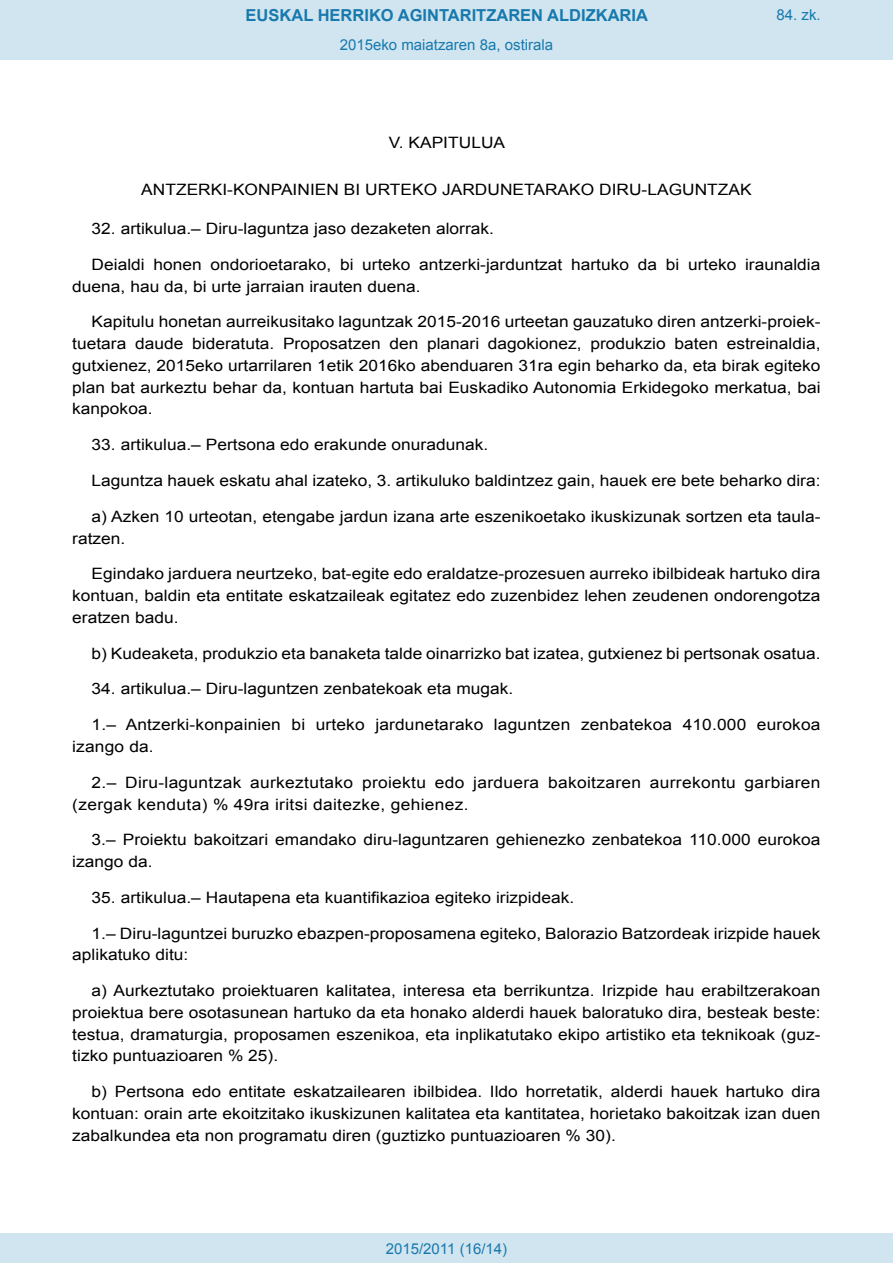
<style>
.page{position:relative;width:893px;height:1263px;background:#fff}
.page>*{position:absolute;margin:0;border:0;box-sizing:border-box;transform-origin:0 0}
.t1{font:700 16.5px "Arial";color:#1879ad}
.BOPVDetalle{font:15.6px/21.8px "Arial";color:#000;scale:1.11 1}
.BOPVDetalle-2{font:15.6px/21.8px "Arial";letter-spacing:.02em;color:#000;scale:1.11 1}
.BOPVClave{font:15.6px "Arial";color:#000;scale:1.11 1}
.Paginacion_Centro{font:15px "Arial";color:#1879ad}
</style>
<div class="page">
<div style="left:0;top:0;width:893px;height:60px;background:#d0e5f0"></div>
<div style="left:0;top:1233px;width:893px;height:30px;background:#d0e5f0"></div>
<p class="t1" style="left:246px;top:4px;width:404px">EUSKAL HERRIKO AGINTARITZAREN ALDIZKARIA</p>
<p class="Paginacion_Centro" style="left:340px;top:35px;width:215px">2015eko maiatzaren 8a, ostirala</p>
<p class="Paginacion_Centro" style="left:776px;top:5px;width:46px">84. zk.</p>
<p class="BOPVClave" style="left:389px;top:132px;width:106px">V. KAPITULUA</p>
<p class="BOPVClave" style="left:141px;top:180px;width:551px">ANTZERKI-KONPAINIEN BI URTEKO JARDUNETARAKO DIRU-LAGUNTZAK</p>
<p class="BOPVDetalle" style="left:92px;top:218px;width:364px">32. artikulua.– Diru-laguntza jaso dezaketen alorrak.</p>
<p class="BOPVDetalle" style="left:72px;top:254px;width:675px;text-indent:19px">Deialdi honen ondorioetarako, bi urteko antzerki-jarduntzat hartuko da bi urteko iraunaldia duena, hau da, bi urte jarraian irauten duena.</p>
<p class="BOPVDetalle" style="left:72px;top:311px;width:676px;text-align:justify;text-indent:19px">Kapitulu honetan aurreikusitako laguntzak 2015-2016 urteetan gauzatuko diren antzerki-proiek&shy;tuetara daude bideratuta. Proposatzen den planari dagokionez, produkzio baten estreinaldia, gutxienez, 2015eko urtarrilaren 1etik 2016ko abenduaren 31ra egin beharko da, eta birak egiteko plan bat aurkeztu behar da, kontuan hartuta bai Euskadiko Autonomia Erkidegoko merkatua, bai kanpokoa.</p>
<p class="BOPVDetalle" style="left:92px;top:434px;width:359px">33. artikulua.– Pertsona edo erakunde onuradunak.</p>
<p class="BOPVDetalle" style="left:92px;top:470px;width:658px">Laguntza hauek eskatu ahal izateko, 3. artikuluko baldintzez gain, hauek ere bete beharko dira:</p>
<p class="BOPVDetalle" style="left:72px;top:506px;width:676px;text-indent:19px">a) Azken 10 urteotan, etengabe jardun izana arte eszenikoetako ikuskizunak sortzen eta taula&shy;ratzen.</p>
<p class="BOPVDetalle" style="left:72px;top:563px;width:676px;text-align:justify;text-indent:19px">Egindako jarduera neurtzeko, bat-egite edo eraldatze-prozesuen aurreko ibilbideak hartuko dira kontuan, baldin eta entitate eskatzaileak egitatez edo zuzenbidez lehen zeudenen ondorengotza eratzen badu.</p>
<p class="BOPVDetalle" style="left:92px;top:642px;width:658px">b) Kudeaketa, produkzio eta banaketa talde oinarrizko bat izatea, gutxienez bi pertsonak osatua.</p>
<p class="BOPVDetalle" style="left:92px;top:678px;width:381px">34. artikulua.– Diru-laguntzen zenbatekoak eta mugak.</p>
<p class="BOPVDetalle" style="left:72px;top:714px;width:676px;text-indent:19px">1.– Antzerki-konpainien bi urteko jardunetarako laguntzen zenbatekoa 410.000 eurokoa izango da.</p>
<p class="BOPVDetalle-2" style="left:72px;top:771px;width:676px;text-indent:19px">2.– Diru-laguntzak aurkeztutako proiektu edo jarduera bakoitzaren aurrekontu garbiaren (zergak kenduta) % 49ra iritsi daitezke, gehienez.</p>
<p class="BOPVDetalle" style="left:72px;top:829px;width:676px;text-indent:19px">3.– Proiektu bakoitzari emandako diru-laguntzaren gehienezko zenbatekoa 110.000 eurokoa izango da.</p>
<p class="BOPVDetalle" style="left:92px;top:887px;width:436px">35. artikulua.– Hautapena eta kuantifikazioa egiteko irizpideak.</p>
<p class="BOPVDetalle" style="left:72px;top:922px;width:676px;text-indent:19px">1.– Diru-laguntzei buruzko ebazpen-proposamena egiteko, Balorazio Batzordeak irizpide hauek aplikatuko ditu:</p>
<p class="BOPVDetalle" style="left:72px;top:980px;width:676px;text-align:justify;text-indent:19px">a) Aurkeztutako proiektuaren kalitatea, interesa eta berrikuntza. Irizpide hau erabiltzerakoan proiektua bere osotasunean hartuko da eta honako alderdi hauek baloratuko dira, besteak beste: testua, dramaturgia, proposamen eszenikoa, eta inplikatutako ekipo artistiko eta teknikoak (guz&shy;tizko puntuazioaren % 25).</p>
<p class="BOPVDetalle" style="left:72px;top:1081px;width:676px;text-align:justify;text-indent:19px">b) Pertsona edo entitate eskatzailearen ibilbidea. Ildo horretatik, alderdi hauek hartuko dira kontuan: orain arte ekoitzitako ikuskizunen kalitatea eta kantitatea, horietako bakoitzak izan duen zabalkundea eta non programatu diren (guztizko puntuazioaren % 30).</p>
<p class="Paginacion_Centro" style="left:386px;top:1238px;width:123px">2015/2011 (16/14)</p>
</div>
